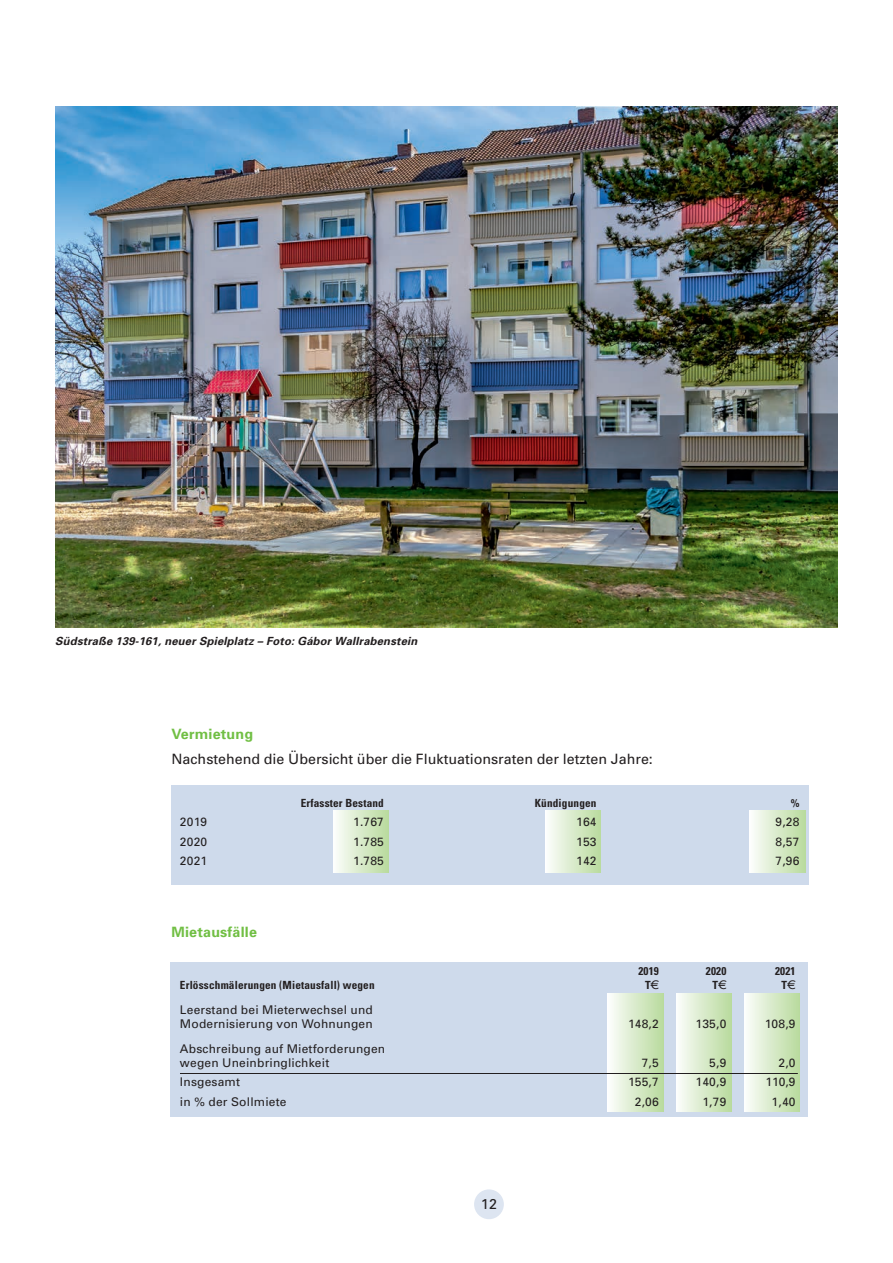
<style>
.page{position:relative;width:893px;height:1263px;background:#fff}
.page>*{position:absolute;margin:0;border:0;box-sizing:border-box;transform-origin:0 0}
.t1{font:14.25px "Univers";color:#231f20}
.t2{font:700 14.25px "Univers";letter-spacing:.015em;color:#71bf44}
.t3{font:12px/13.5px "Univers";letter-spacing:.015em;color:#231f20}
.t4{font:700 condensed 11.25px "Univers";letter-spacing:.015em;color:#231f20}
.t5{font:italic 700 11.25px "Univers";letter-spacing:.015em;color:#231f20}
.s1{font-family:"LT Euro Money";font-weight:400;font-stretch:normal}
</style>
<div class="page">
<div style="left:474px;top:1189px;width:30px;height:30px;background:#dde5f1;border-radius:50%"></div>
<div style="left:170px;top:962px;width:638px;height:154px;background:#cedaeb"></div>
<div style="left:608px;top:993px;width:55px;height:118px;background:linear-gradient(to right,#fcfdfb,#b9da9e)"></div>
<div style="left:676px;top:993px;width:55px;height:118px;background:linear-gradient(to right,#fcfdfb,#b9da9e)"></div>
<div style="left:744px;top:993px;width:55px;height:118px;background:linear-gradient(to right,#fcfdfb,#b9da9e)"></div>
<hr style="left:180px;top:1073px;width:618px;height:1px;background:#231f20">
<div style="left:171px;top:785px;width:638px;height:99px;background:#cedaeb"></div>
<div style="left:546px;top:810px;width:55px;height:63px;background:linear-gradient(to right,#fbfdfb,#b9da9d)"></div>
<div style="left:333px;top:810px;width:55px;height:63px;background:linear-gradient(to right,#fcfdfc,#b9da9e)"></div>
<div style="left:750px;top:810px;width:55px;height:63px;background:linear-gradient(to right,#fbfdfa,#b9da9e)"></div>
<img style="left:55px;top:106px;width:783px;height:521px">
<p class="t5" style="left:55px;top:634px;width:363px">Südstraße 139-161, neuer Spielplatz – Foto: Gábor Wallrabenstein</p>
<p class="t2" style="left:171px;top:725px;width:83px">Vermietung</p>
<p class="t1" style="left:171px;top:750px;width:483px">Nachstehend die Übersicht über die Fluktuationsraten der letzten Jahre:</p>
<p class="t4" style="left:301px;top:796px;width:85px">Erfasster Bestand</p>
<p class="t4" style="left:535px;top:796px;width:63px">Kündigungen</p>
<p class="t4" style="left:791px;top:796px;width:10px">%</p>
<p class="t3" style="left:180px;top:815px;width:29px">2019</p>
<p class="t3" style="left:353px;top:815px;width:32px">1.767</p>
<p class="t3" style="left:576px;top:815px;width:22px">164</p>
<p class="t3" style="left:775px;top:815px;width:25px">9,28</p>
<p class="t3" style="left:180px;top:834px;width:29px">2020</p>
<p class="t3" style="left:353px;top:834px;width:32px">1.785</p>
<p class="t3" style="left:576px;top:834px;width:22px">153</p>
<p class="t3" style="left:775px;top:834px;width:25px">8,57</p>
<p class="t3" style="left:180px;top:854px;width:29px">2021</p>
<p class="t3" style="left:353px;top:854px;width:32px">1.785</p>
<p class="t3" style="left:576px;top:854px;width:22px">142</p>
<p class="t3" style="left:775px;top:854px;width:25px">7,96</p>
<p class="t2" style="left:171px;top:923px;width:87px">Mietausfälle</p>
<p class="t4" style="left:638px;top:964px;width:22px">2019</p>
<p class="t4" style="left:706px;top:964px;width:22px">2020</p>
<p class="t4" style="left:775px;top:964px;width:22px">2021</p>
<p class="t4" style="left:180px;top:978px;width:196px">Erlösschmälerungen (Mietausfall) wegen</p>
<p class="t4" style="left:645px;top:978px;width:15px">T<span class="s1">.</span></p>
<p class="t4" style="left:713px;top:978px;width:15px">T<span class="s1">.</span></p>
<p class="t4" style="left:782px;top:978px;width:15px">T<span class="s1">.</span></p>
<p class="t3" style="left:180px;top:1003px;width:194px">Leerstand bei Mieterwechsel und<br>Modernisierung von Wohnungen</p>
<p class="t3" style="left:628px;top:1017px;width:32px">148,2</p>
<p class="t3" style="left:696px;top:1017px;width:32px">135,0</p>
<p class="t3" style="left:765px;top:1017px;width:32px">108,9</p>
<p class="t3" style="left:180px;top:1042px;width:207px">Abschreibung auf Mietforderungen wegen Uneinbringlichkeit</p>
<p class="t3" style="left:642px;top:1056px;width:19px">7,5</p>
<p class="t3" style="left:709px;top:1056px;width:19px">5,9</p>
<p class="t3" style="left:778px;top:1056px;width:19px">2,0</p>
<p class="t3" style="left:180px;top:1075px;width:62px">Insgesamt</p>
<p class="t3" style="left:628px;top:1075px;width:32px">155,7</p>
<p class="t3" style="left:696px;top:1075px;width:32px">140,9</p>
<p class="t3" style="left:765px;top:1075px;width:31px">110,9</p>
<p class="t3" style="left:180px;top:1095px;width:108px">in % der Sollmiete</p>
<p class="t3" style="left:635px;top:1095px;width:25px">2,06</p>
<p class="t3" style="left:702px;top:1095px;width:25px">1,79</p>
<p class="t3" style="left:772px;top:1095px;width:25px">1,40</p>
<p class="t1" style="left:481px;top:1195px;width:18px">12</p>
</div>
